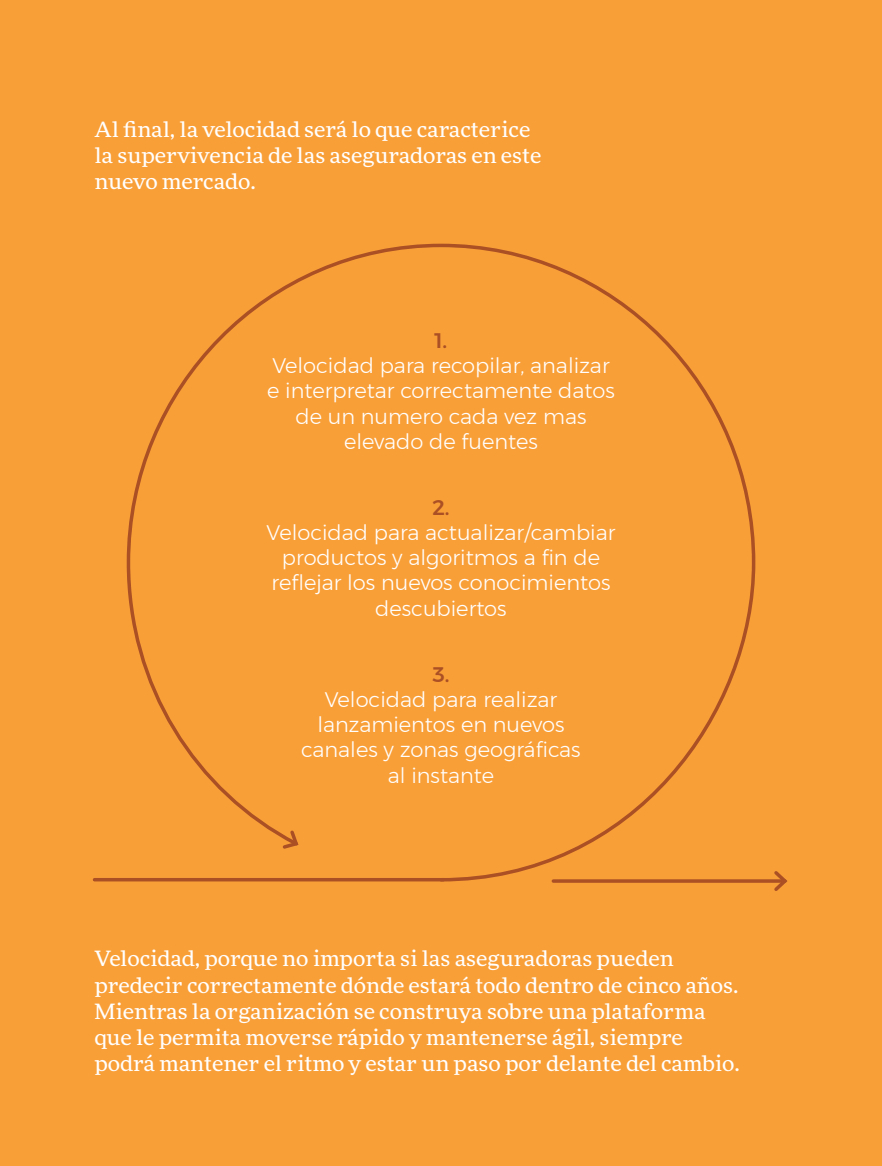
<style>
.page{position:relative;width:882px;height:1166px;background:#f99f38}
.page>*{position:absolute;margin:0;border:0;box-sizing:border-box;transform-origin:0 0}
.t1{font:expanded 21px/26.2px "More Pro";color:#fff}
.t2{font:300 21px/25.2px "Montserrat";color:#fff;text-align:center}
.t3{font:500 21px "Montserrat";color:#aa5024}
</style>
<div class="page">
<svg style="left:125px;top:243px;width:632px;height:640px"></svg>
<svg style="left:280px;top:827px;width:21px;height:24px"></svg>
<hr style="left:94px;top:878px;width:349px;height:3px;background:#aa5024">
<hr style="left:553px;top:879px;width:232px;height:3px;background:#aa5024">
<svg style="left:771px;top:871px;width:17px;height:20px"></svg>
<p class="t1" style="left:94px;top:115px;width:449px">Al final, la velocidad será lo que caracterice la supervivencia de las aseguradoras en este nuevo mercado.</p>
<p class="t3" style="left:435px;top:324px;width:14px">1.</p>
<p class="t2" style="left:267px;top:353px;width:349px">Velocidad para recopilar, analizar e interpretar correctamente datos de un numero cada vez mas elevado de fuentes</p>
<p class="t3" style="left:432px;top:491px;width:19px">2.</p>
<p class="t2" style="left:267px;top:519px;width:350px">Velocidad para actualizar/cambiar productos y algoritmos a fin de reflejar los nuevos conocimientos descubiertos</p>
<p class="t3" style="left:432px;top:658px;width:19px">3.</p>
<p class="t2" style="left:301px;top:686px;width:281px">Velocidad para realizar lanzamientos en nuevos canales y zonas geográficas al instante</p>
<p class="t1" style="left:94px;top:944px;width:647px">Velocidad, porque no importa si las aseguradoras pueden predecir correctamente dónde estará todo dentro de cinco años.<br>Mientras la organización se construya sobre una plataforma que le permita moverse rápido y mantenerse ágil, siempre podrá mantener el ritmo y estar un paso por delante del cambio.</p>
</div>
